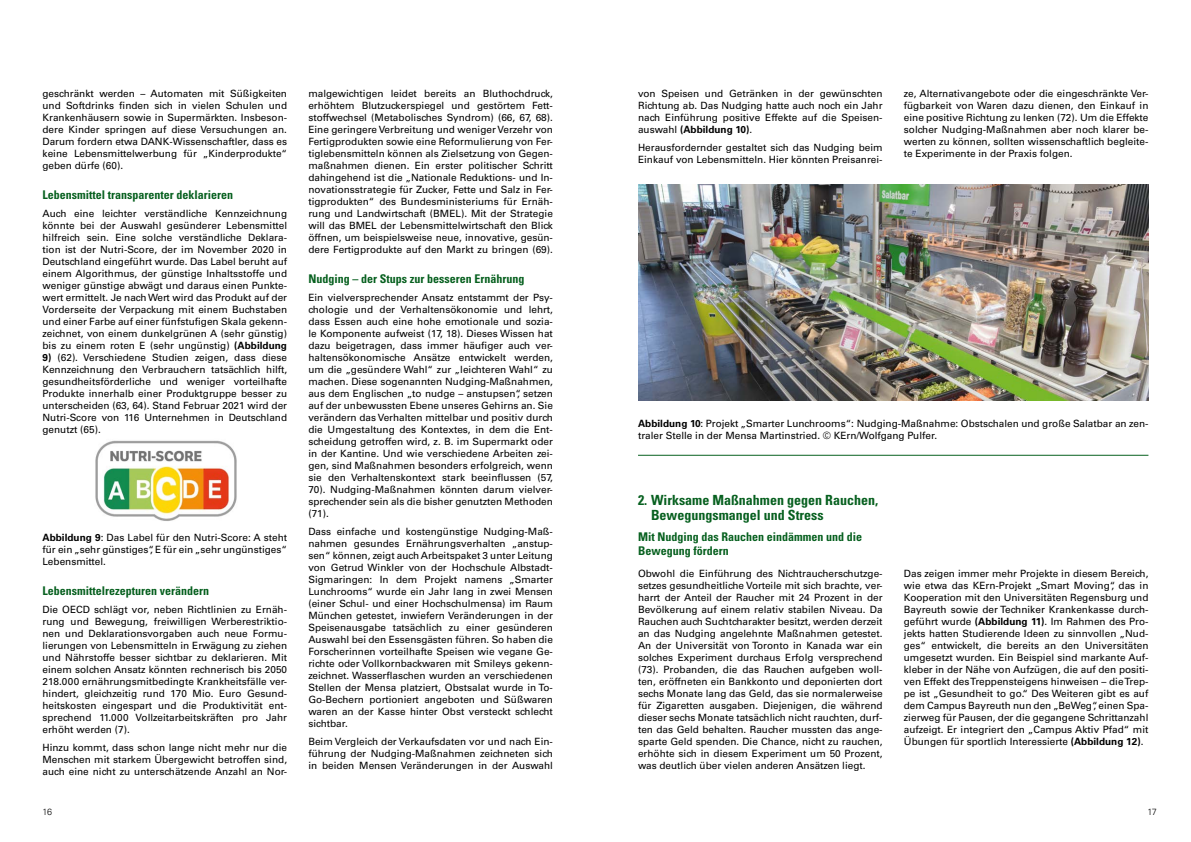
<style>
.page{position:relative;width:1191px;height:842px;background:#fff}
.page>*{position:absolute;margin:0;border:0;box-sizing:border-box;transform-origin:0 0}
.t1{font:700 condensed 14px/15px "Univers LT Std";color:#07601f}
.t2{font:700 condensed 12px/14px "Univers LT Std";color:#07601f}
.t3{font:10px/12px "Univers LT Std";color:#000;text-align:justify}
.t4{font:300 9px "Univers";color:#000}
.s1{font-weight:700}
</style>
<div class="page">
<img style="left:95px;top:440px;width:142px;height:81px">
<img style="left:638px;top:184px;width:510px;height:216px">
<hr style="left:638px;top:455px;width:510px;height:1px;background:#07601f">
<p class="t3" style="left:43px;top:88px;width:246px">geschränkt werden – Automaten mit Süßigkeiten und Softdrinks finden sich in vielen Schulen und Krankenhäusern sowie in Supermärkten. Insbeson&shy;dere Kinder springen auf diese Versuchungen an.<br>Darum fordern etwa DANK-Wissenschaftler, dass es keine Lebensmittelwerbung für „Kinderprodukte“ geben dürfe (60).</p>
<p class="t2" style="left:43px;top:188px;width:192px">Lebensmittel transparenter deklarieren</p>
<p class="t3" style="left:43px;top:208px;width:246px">Auch eine leichter verständliche Kennzeichnung könnte bei der Auswahl gesünderer Lebensmittel hilfreich sein. Eine solche verständliche Deklara&shy;tion ist der Nutri-Score, der im November 2020 in Deutschland eingeführt wurde. Das Label beruht auf einem Algorithmus, der günstige Inhaltsstoffe und weniger günstige abwägt und daraus einen Punkte&shy;wert ermittelt. Je nach Wert wird das Produkt auf der Vorderseite der Verpackung mit einem Buchstaben und einer Farbe auf einer fünfstufigen Skala gekenn&shy;zeichnet, von einem dunkelgrünen A (sehr günstig) bis zu einem roten E (sehr ungünstig) <span class="s1">(Abbildung</span></p>
<p class="t3" style="left:43px;top:352px;width:246px"><span class="s1">9)</span> (62). Verschiedene Studien zeigen, dass diese Kennzeichnung den Verbrauchern tatsächlich hilft, gesundheitsförderliche und weniger vorteilhafte Produkte innerhalb einer Produktgruppe besser zu unterscheiden (63, 64). Stand Februar 2021 wird der Nutri-Score von 116 Unternehmen in Deutschland genutzt (65).</p>
<p class="t3" style="left:43px;top:532px;width:246px"><span class="s1">Abbildung 9</span>: Das Label für den Nutri-Score: A steht für ein „sehr günstiges“, E für ein „sehr ungünstiges“ Lebensmittel.</p>
<p class="t2" style="left:43px;top:584px;width:168px">Lebensmittelrezepturen verändern</p>
<p class="t3" style="left:43px;top:604px;width:246px">Die OECD schlägt vor, neben Richtlinien zu Ernäh&shy;rung und Bewegung, freiwilligen Werberestriktio&shy;nen und Deklarationsvorgaben auch neue Formu&shy;lierungen von Lebensmitteln in Erwägung zu ziehen und Nährstoffe besser sichtbar zu deklarieren. Mit einem solchen Ansatz könnten rechnerisch bis 2050<br>218.000 ernährungsmitbedingte Krankheitsfälle ver&shy;hindert, gleichzeitig rund 170 Mio. Euro Gesund&shy;heitskosten eingespart und die Produktivität ent&shy;sprechend 11.000 Vollzeitarbeitskräften pro Jahr erhöht werden (7).</p>
<p class="t3" style="left:43px;top:742px;width:246px">Hinzu kommt, dass schon lange nicht mehr nur die Menschen mit starkem Übergewicht betroffen sind, auch eine nicht zu unterschätzende Anzahl an Nor-</p>
<p class="t3" style="left:308px;top:88px;width:246px">malgewichtigen leidet bereits an Bluthochdruck, erhöhtem Blutzuckerspiegel und gestörtem Fett&shy;stoffwechsel (Metabolisches Syndrom) (66, 67, 68).<br>Eine geringere Verbreitung und weniger Verzehr von Fertigprodukten sowie eine Reformulierung von Fer&shy;tiglebensmitteln können als Zielsetzung von Gegen&shy;maßnahmen dienen. Ein erster politischer Schritt dahingehend ist die „Nationale Reduktions- und In&shy;novationsstrategie für Zucker, Fette und Salz in Fer&shy;tigprodukten“ des Bundesministeriums für Ernäh&shy;rung und Landwirtschaft (BMEL). Mit der Strategie will das BMEL der Lebensmittelwirtschaft den Blick öffnen, um beispielsweise neue, innovative, gesün&shy;dere Fertigprodukte auf den Markt zu bringen (69).</p>
<p class="t2" style="left:308px;top:272px;width:217px">Nudging – der Stups zur besseren Ernährung</p>
<p class="t3" style="left:308px;top:292px;width:246px">Ein vielversprechender Ansatz entstammt der Psy&shy;chologie und der Verhaltensökonomie und lehrt, dass Essen auch eine hohe emotionale und sozia&shy;le Komponente aufweist (17, 18). Dieses Wissen hat dazu beigetragen, dass immer häufiger auch ver&shy;haltensökonomische Ansätze entwickelt werden, um die „gesündere Wahl“ zur „leichteren Wahl“ zu machen. Diese sogenannten Nudging-Maßnahmen, aus dem Englischen „to nudge – anstupsen“, setzen auf der unbewussten Ebene unseres Gehirns an. Sie verändern das Verhalten mittelbar und positiv durch die Umgestaltung des Kontextes, in dem die Ent&shy;scheidung getroffen wird, z. B. im Supermarkt oder in der Kantine. Und wie verschiedene Arbeiten zei&shy;gen, sind Maßnahmen besonders erfolgreich, wenn sie den Verhaltenskontext stark beeinflussen (57, 70). Nudging-Maßnahmen könnten darum vielver&shy;sprechender sein als die bisher genutzten Methoden (71).</p>
<p class="t3" style="left:308px;top:526px;width:246px">Dass einfache und kostengünstige Nudging-Maß&shy;nahmen gesundes Ernährungsverhalten „anstup&shy;sen“ können, zeigt auch Arbeitspaket 3 unter Leitung von Getrud Winkler von der Hochschule Albstadt-Sigmaringen: In dem Projekt namens „Smarter Lunchrooms“ wurde ein Jahr lang in zwei Mensen (einer Schul- und einer Hochschulmensa) im Raum München getestet, inwiefern Veränderungen in der Speisenausgabe tatsächlich zu einer gesünderen Auswahl bei den Essensgästen führen. So haben die Forscherinnen vorteilhafte Speisen wie vegane Ge&shy;richte oder Vollkornbackwaren mit Smileys gekenn&shy;zeichnet. Wasserflaschen wurden an verschiedenen Stellen der Mensa platziert, Obstsalat wurde in To-Go-Bechern portioniert angeboten und Süßwaren waren an der Kasse hinter Obst versteckt schlecht sichtbar.</p>
<p class="t3" style="left:308px;top:736px;width:246px">Beim Vergleich der Verkaufsdaten vor und nach Ein&shy;führung der Nudging-Maßnahmen zeichneten sich in beiden Mensen Veränderungen in der Auswahl</p>
<p class="t3" style="left:638px;top:88px;width:246px">von Speisen und Getränken in der gewünschten Richtung ab. Das Nudging hatte auch noch ein Jahr nach Einführung positive Effekte auf die Speisen&shy;auswahl <span class="s1">(Abbildung 10)</span>.</p>
<p class="t3" style="left:638px;top:142px;width:246px">Herausfordernder gestaltet sich das Nudging beim<br>Einkauf von Lebensmitteln. Hier könnten Preisanrei-</p>
<p class="t3" style="left:904px;top:88px;width:246px">ze, Alternativangebote oder die eingeschränkte Ver&shy;fügbarkeit von Waren dazu dienen, den Einkauf in eine positive Richtung zu lenken (72). Um die Effekte solcher Nudging-Maßnahmen aber noch klarer be&shy;werten zu können, sollten wissenschaftlich begleite&shy;te Experimente in der Praxis folgen.</p>
<p class="t3" style="left:638px;top:418px;width:512px"><span class="s1">Abbildung 10</span>: Projekt „Smarter Lunchrooms“: Nudging-Maßnahme: Obstschalen und große Salatbar an zen&shy;traler Stelle in der Mensa Martinstried. © KErn/Wolfgang Pulfer.</p>
<h1 class="t1" style="left:651px;top:493px;width:229px;text-indent:-13px">2. Wirksame Maßnahmen gegen Rauchen,<br>Bewegungsmangel und Stress</h1>
<p class="t2" style="left:638px;top:530px;width:225px">Mit Nudging das Rauchen eindämmen und die<br>Bewegung fördern</p>
<p class="t3" style="left:638px;top:568px;width:246px">Obwohl die Einführung des Nichtraucherschutzge&shy;setzes gesundheitliche Vorteile mit sich brachte, ver&shy;harrt der Anteil der Raucher mit 24 Prozent in der Bevölkerung auf einem relativ stabilen Niveau. Da Rauchen auch Suchtcharakter besitzt, werden derzeit an das Nudging angelehnte Maßnahmen getestet.<br>An der Universität von Toronto in Kanada war ein solches Experiment durchaus Erfolg versprechend (73). Probanden, die das Rauchen aufgeben woll&shy;ten, eröffneten ein Bankkonto und deponierten dort sechs Monate lang das Geld, das sie normalerweise für Zigaretten ausgaben. Diejenigen, die während dieser sechs Monate tatsächlich nicht rauchten, durf&shy;ten das Geld behalten. Raucher mussten das ange&shy;sparte Geld spenden. Die Chance, nicht zu rauchen, erhöhte sich in diesem Experiment um 50 Prozent, was deutlich über vielen anderen Ansätzen liegt.</p>
<p class="t3" style="left:904px;top:568px;width:246px">Das zeigen immer mehr Projekte in diesem Bereich, wie etwa das KErn-Projekt „Smart Moving“, das in Kooperation mit den Universitäten Regensburg und Bayreuth sowie der Techniker Krankenkasse durch&shy;geführt wurde <span class="s1">(Abbildung 11)</span>. Im Rahmen des Pro&shy;jekts hatten Studierende Ideen zu sinnvollen „Nud&shy;ges“ entwickelt, die bereits an den Universitäten umgesetzt wurden. Ein Beispiel sind markante Auf&shy;kleber in der Nähe von Aufzügen, die auf den positi&shy;ven Effekt des Treppensteigens hinweisen – die Trep&shy;pe ist „Gesundheit to go.“ Des Weiteren gibt es auf dem Campus Bayreuth nun den „BeWeg“, einen Spa&shy;zierweg für Pausen, der die gegangene Schrittanzahl aufzeigt. Er integriert den „Campus Aktiv Pfad“ mit Übungen für sportlich Interessierte <span class="s1">(Abbildung 12)</span>.</p>
<p class="t4" style="left:43px;top:806px;width:11px">16</p>
<p class="t4" style="left:1147px;top:806px;width:11px">17</p>
</div>
